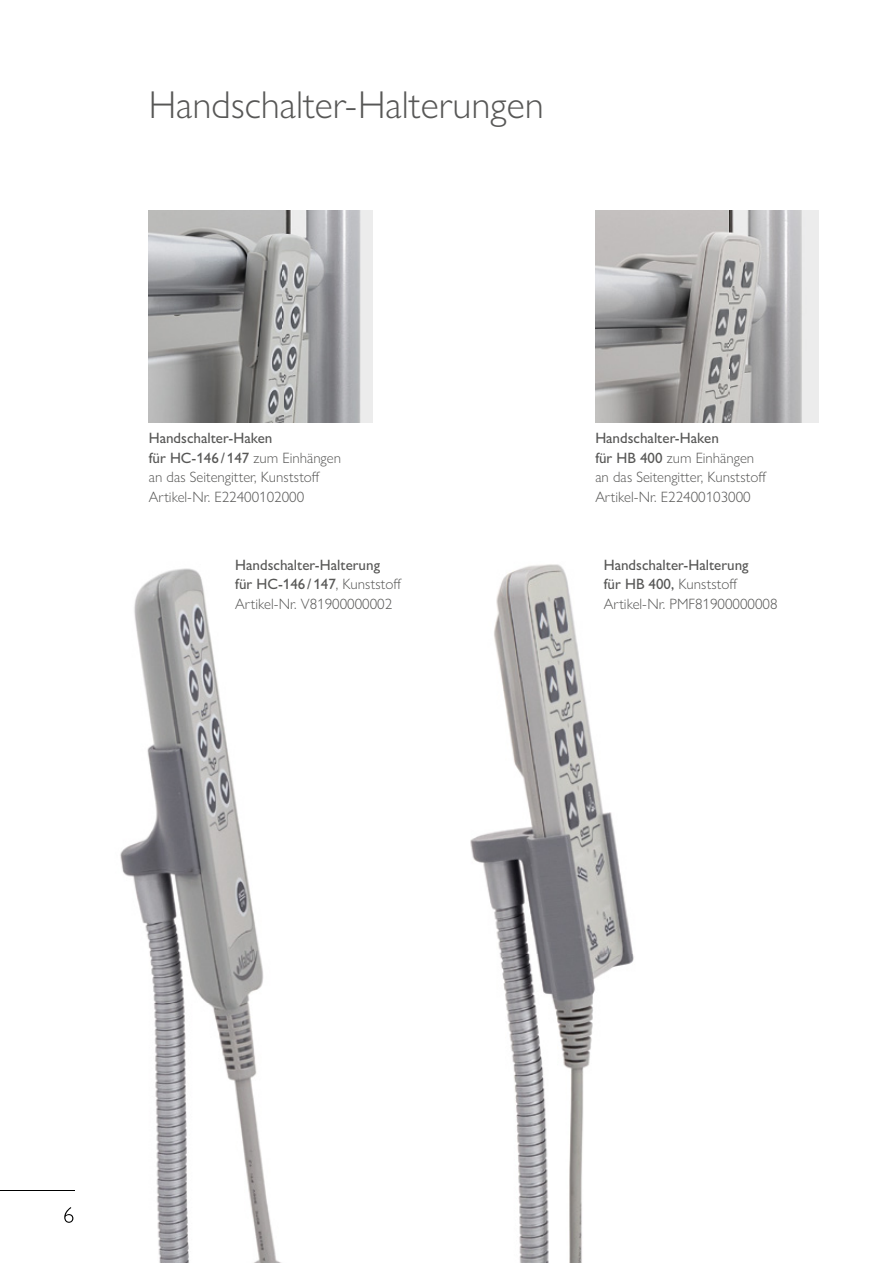
<style>
.page{position:relative;width:893px;height:1263px;background:#fff}
.page>*{position:absolute;margin:0;border:0;box-sizing:border-box;transform-origin:0 0}
.t1{font:300 39px "Gill Sans Nova";color:#575756}
.t2{font:300 15px/19.5px "Gill Sans Nova";color:#575756}
.t3{font:500 15px/19.5px "Gill Sans Nova";color:#575756}
.s1{font-weight:500}
.s2{font-weight:300}
</style>
<div class="page">
<hr style="left:0;top:1190px;width:74px;height:1px;background:#000">
<img style="left:73px;top:568px;width:209px;height:695px">
<img style="left:64px;top:1207px;width:9px;height:16px">
<img style="left:470px;top:564px;width:164px;height:699px">
<img style="left:149px;top:210px;width:223px;height:213px">
<img style="left:595px;top:210px;width:224px;height:213px">
<h1 class="t1" style="left:149px;top:81px;width:396px">Handschalter-Halterungen</h1>
<p class="t2" style="left:149px;top:428px;width:194px"><span class="s1">Handschalter-Haken<br>für HC-146 / 147</span> zum Einhängen an das Seitengitter, Kunststoff<br>Artikel-Nr. E22400102000</p>
<p class="t2" style="left:595px;top:428px;width:173px"><span class="s1">Handschalter-Haken<br>für HB 400</span> zum Einhängen an das Seitengitter, Kunststoff<br>Artikel-Nr. E22400103000</p>
<p class="t3" style="left:235px;top:555px;width:168px">Handschalter-Halterung<br>für HC-146 / 147<span class="s2">, Kunststoff<br>Artikel-Nr. V81900000002</span></p>
<p class="t2" style="left:604px;top:555px;width:175px"><span class="s1">Handschalter-Halterung<br>für HB 400,</span> Kunststoff<br>Artikel-Nr. PMF81900000008</p>
</div>
